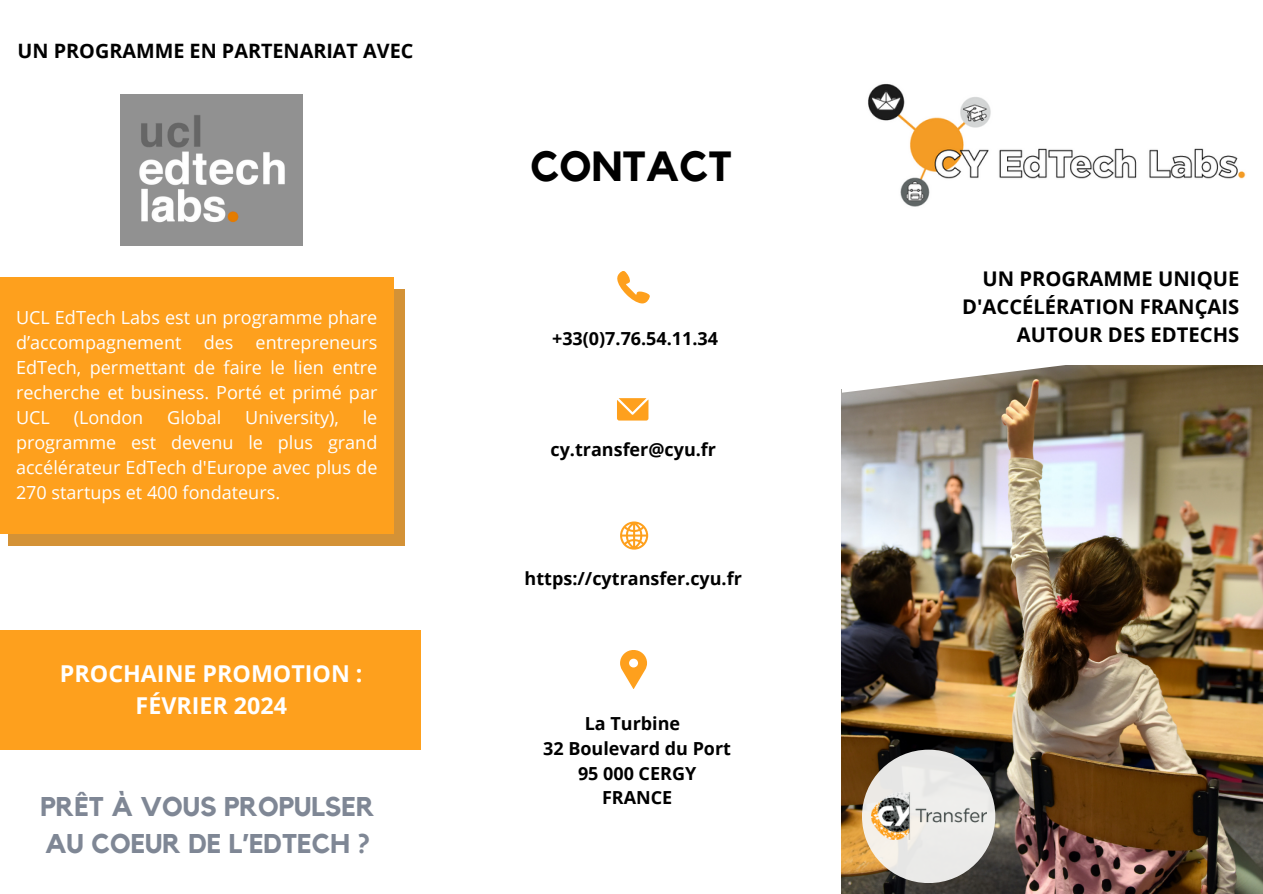
<style>
.page{position:relative;width:1263px;height:894px;background:#fff}
.page>*{position:absolute;margin:0;border:0;box-sizing:border-box;transform-origin:0 0}
.t1{font:700 42px "Kollektif";color:#000}
.t2{font:700 27px "Kollektif";color:#7f8795}
.t3{font:700 23.25px "Open Sans";color:#fff}
.t4{font:700 20.25px/28px "Open Sans";color:#000;text-align:right}
.t5{font:700 19.8px "Open Sans";color:#000}
.t6{font:18px/25px "Open Sans";color:#fff;text-align:justify}
.t7{font:700 18px "Open Sans";color:#000}
</style>
<div class="page">
<div style="left:120px;top:94px;width:182px;height:151px;background:#919191"></div>
<img style="left:139px;top:115px;width:146px;height:108px">
<img style="left:842px;top:392px;width:420px;height:500px">
<svg style="left:849px;top:365px;width:414px;height:27px"></svg>
<div style="left:862px;top:749px;width:133px;height:133px;background:#eae9e8;border-radius:50%"></div>
<img style="left:871px;top:792px;width:115px;height:47px">
<div style="left:0;top:630px;width:421px;height:119px;background:#fea01d"></div>
<div style="left:9px;top:289px;width:396px;height:256px;background:#d49236"></div>
<div style="left:0;top:277px;width:393px;height:256px;background:#fea01d"></div>
<svg style="left:617px;top:271px;width:33px;height:32px"></svg>
<svg style="left:617px;top:398px;width:31px;height:22px"></svg>
<svg style="left:620px;top:521px;width:28px;height:28px"></svg>
<svg style="left:620px;top:650px;width:27px;height:38px"></svg>
<div style="left:790px;top:228px;width:66px;height:160px;background:#fff"></div>
<img style="left:868px;top:83px;width:378px;height:124px">
<p class="t5" style="left:18px;top:37px;width:397px">UN PROGRAMME EN PARTENARIAT AVEC</p>
<p class="t6" style="left:16px;top:304px;width:363px">UCL EdTech Labs est un programme phare d’accompagnement des entrepreneurs EdTech, permettant de faire le lien entre recherche et business. Porté et primé par UCL</p>
<p class="t6" style="left:16px;top:404px;width:363px;text-indent:347px">le programme est devenu le plus grand accélérateur EdTech d'Europe avec plus de 270 startups et 400 fondateurs.</p>
<p class="t6" style="left:74px;top:404px;width:71px">(London</p>
<p class="t6" style="left:167px;top:404px;width:56px">Global</p>
<p class="t6" style="left:245px;top:404px;width:95px">University),</p>
<p class="t3" style="left:60px;top:657px;width:304px">PROCHAINE PROMOTION :</p>
<p class="t3" style="left:136px;top:688px;width:153px">FÉVRIER 2024</p>
<p class="t2" style="left:41px;top:793px;width:336px">PRÊT À VOUS PROPULSER</p>
<p class="t2" style="left:45px;top:830px;width:327px">AU COEUR DE L’EDTECH ?</p>
<p class="t1" style="left:530px;top:147px;width:203px">CONTACT</p>
<p class="t7" style="left:552px;top:325px;width:168px">+33(0)7.76.54.11.34</p>
<p class="t7" style="left:550px;top:436px;width:167px">cy.transfer@cyu.fr</p>
<p class="t7" style="left:525px;top:565px;width:219px">https://cytransfer.cyu.fr</p>
<p class="t7" style="left:585px;top:710px;width:97px">La Turbine</p>
<p class="t7" style="left:543px;top:735px;width:189px">32 Boulevard du Port</p>
<p class="t7" style="left:578px;top:760px;width:120px">95 000 CERGY</p>
<p class="t7" style="left:602px;top:784px;width:72px">FRANCE</p>
<p class="t4" style="left:962px;top:264px;width:279px">UN PROGRAMME UNIQUE<br>D'ACCÉLÉRATION FRANÇAIS</p>
<p class="t4" style="left:1017px;top:320px;width:224px">AUTOUR DES EDTECHS</p>
</div>
